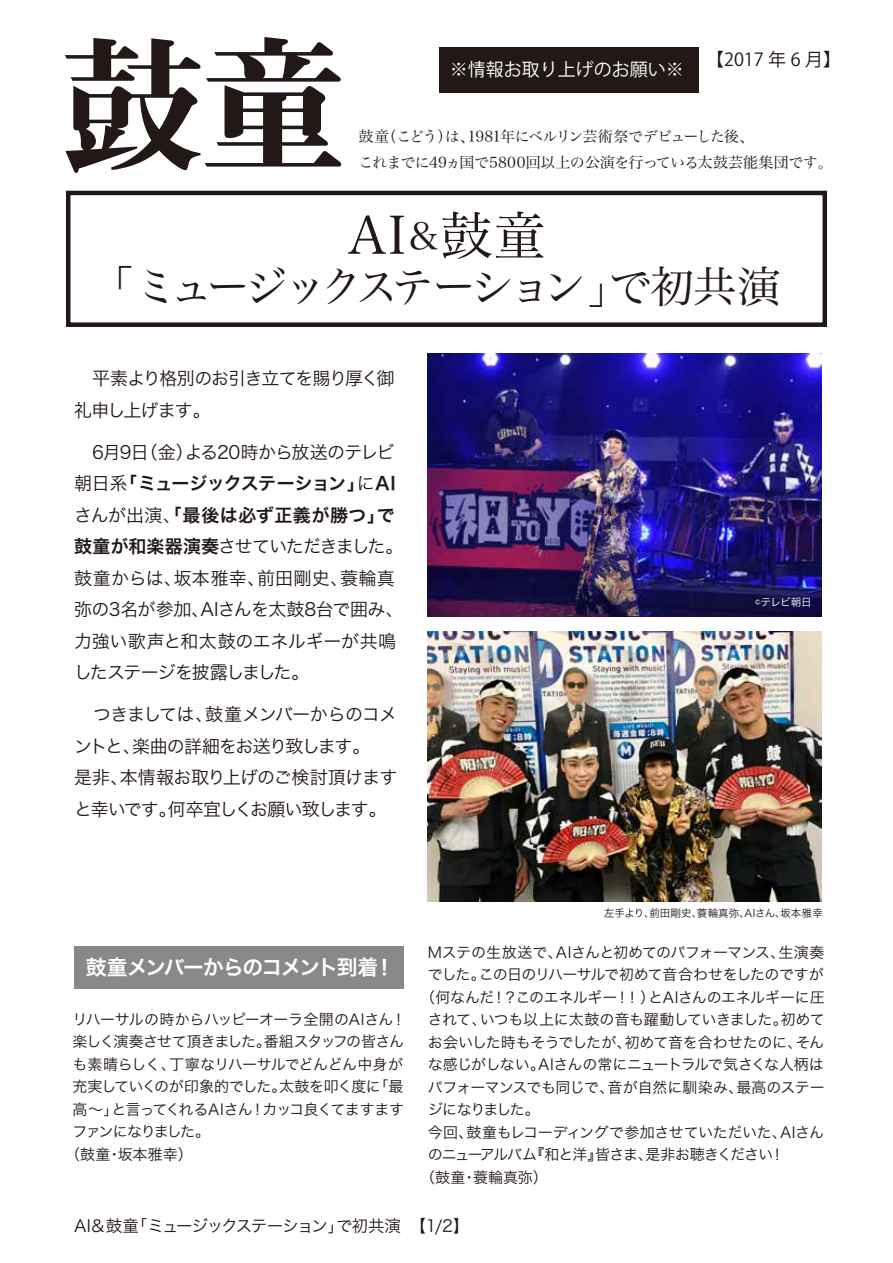
<style>
.page{position:relative;width:893px;height:1263px;background:#fff}
.page>*{position:absolute;margin:0;border:0;box-sizing:border-box;transform-origin:0 0}
.t1{font:52.5px "Hira Min Pro N W3";color:#221815}
.t2{font:43.5px "Hira Min Pro N W3";letter-spacing:-.125em;color:#221815}
.t3{font:20.7px "Hira Kaku Pro W6";letter-spacing:-.07em;color:#fff}
.t4{font:18px/31.5px "Hira Kaku Pro W3";letter-spacing:-.04em;color:#221815}
.t5{font:18px/31.5px "Hira Kaku Pro W6";letter-spacing:.005em;color:#221815}
.t6{font:18px/31.5px "Hira Kaku Pro W3";letter-spacing:-.06em;color:#221815}
.t7{font:18px "Koz Go Pr 6 N";color:#fff}
.t8{font:18px "Koz Go Pr 6 N";color:#221815}
.t9{font:16.5px "Hira Kaku Pro W3";letter-spacing:-.08em;color:#221815}
.t10{font:15px "Hira Kaku Pro W3";letter-spacing:-.03em;color:#221815}
.t11{font:15px/26.2px "Hira Min Pro N W3";letter-spacing:-.035em;color:#221815}
.t12{font:15px "Hira Kaku Pro W3";letter-spacing:-.075em;color:#221815}
.t13{font:15px "Hira Kaku Pro W3";letter-spacing:-.07em;color:#221815}
.t14{font:15px "Hira Kaku Pro W3";letter-spacing:-.115em;color:#221815}
.t15{font:15px "Hira Kaku Pro W3";letter-spacing:-.105em;color:#221815}
.t16{font:10.5px "Hira Kaku Pro W3";letter-spacing:.005em;color:#221815}
.t17{font:10.5px "Hira Kaku Pro W3";letter-spacing:-.05em;color:#fff}
.s1{font-size:37.5px}
.s2{font-family:"Hira Kaku Pro W3"}
.s3{font-family:"Hira Kaku Pro W6"}
</style>
<div class="page">
<div style="left:439px;top:48px;width:260px;height:45px;background:#221815"></div>
<div style="left:66px;top:191px;width:761px;height:136px;border:4px solid #221815"></div>
<svg style="left:65px;top:37px;width:276px;height:136px"></svg>
<img style="left:428px;top:354px;width:394px;height:262px">
<img style="left:428px;top:631px;width:394px;height:271px">
<div style="left:74px;top:946px;width:329px;height:43px;background:#898989"></div>
<p class="t7" style="left:450px;top:59px;width:235px">※情報お取り上げのお願い※</p>
<p class="t8" style="left:706px;top:49px;width:137px">【2017 年 6 月】</p>
<p class="t11" style="left:359px;top:122px;width:476px">鼓童（こどう）は、1981年にベルリン芸術祭でデビューした後、<br>これまでに49ヵ国で5800回以上の公演を行っている太鼓芸能集団です。</p>
<h1 class="t1" style="left:348px;top:191px;width:199px">AI<span class="s1">＆</span>鼓童</h1>
<h2 class="t2" style="left:91px;top:250px;width:691px">「ミュージックステーション」で初共演</h2>
<p class="t6" style="left:74px;top:361px;width:322px">　平素より格別のお引き立てを賜り厚く御礼申し上げます。</p>
<p class="t4" style="left:74px;top:435px;width:322px">　6月9日（金）よる20時から放送のテレビ</p>
<p class="t5" style="left:74px;top:467px;width:323px"><span class="s2">朝日系</span>「ミュージックステーション」<span class="s2">に</span>AI<span class="s2">さんが出演、</span>「最後は必ず正義が勝つ」で</p>
<p class="t4" style="left:74px;top:529px;width:331px"><span class="s3">鼓童が和楽器演奏</span>させていただきました。鼓童からは、坂本雅幸、前田剛史、蓑輪真弥の3名が参加、AIさんを太鼓8台で囲み、力強い歌声と和太鼓のエネルギーが共鳴したステージを披露しました。</p>
<p class="t4" style="left:74px;top:697px;width:325px">　つきましては、鼓童メンバーからのコメントと、楽曲の詳細をお送り致します。<br>是非、本情報お取り上げのご検討頂けますと幸いです。何卒宜しくお願い致します。</p>
<p class="t17" style="left:755px;top:593px;width:58px">©テレビ朝日</p>
<h3 class="t3" style="left:86px;top:948px;width:310px">鼓童メンバーからのコメント到着！</h3>
<p class="t10" style="left:73px;top:1005px;width:335px">リハーサルの時からハッピーオーラ全開のAIさん！</p>
<p class="t13" style="left:73px;top:1028px;width:333px">楽しく演奏させて頂きました。番組スタッフの皆さん</p>
<p class="t10" style="left:73px;top:1050px;width:332px">も素晴らしく、丁寧なリハーサルでどんどん中身が</p>
<p class="t10" style="left:73px;top:1073px;width:332px">充実していくのが印象的でした。太鼓を叩く度に「最</p>
<p class="t10" style="left:73px;top:1095px;width:333px">高～」と言ってくれるAIさん！カッコ良くてますます</p>
<p class="t14" style="left:73px;top:1118px;width:139px">ファンになりました。</p>
<p class="t10" style="left:65px;top:1140px;width:129px">（鼓童・坂本雅幸）</p>
<p class="t16" style="left:604px;top:904px;width:220px">左手より、前田剛史、蓑輪真弥、AIさん、坂本雅幸</p>
<p class="t10" style="left:428px;top:938px;width:398px">Mステの生放送で、AIさんと初めてのパフォーマンス、生演奏</p>
<p class="t10" style="left:428px;top:961px;width:398px">でした。この日のリハーサルで初めて音合わせをしたのですが</p>
<p class="t10" style="left:420px;top:983px;width:406px">（何なんだ！？このエネルギー！！）とAIさんのエネルギーに圧</p>
<p class="t10" style="left:428px;top:1006px;width:398px">されて、いつも以上に太鼓の音も躍動していきました。初めて</p>
<p class="t10" style="left:428px;top:1028px;width:398px">お会いした時もそうでしたが、初めて音を合わせたのに、そん</p>
<p class="t10" style="left:428px;top:1051px;width:398px">な感じがしない。AIさんの常にニュートラルで気さくな人柄は</p>
<p class="t10" style="left:428px;top:1073px;width:398px">パフォーマンスでも同じで、音が自然に馴染み、最高のステー</p>
<p class="t15" style="left:428px;top:1096px;width:114px">ジになりました。</p>
<p class="t10" style="left:428px;top:1118px;width:398px">今回、鼓童もレコーディングで参加させていただいた、AIさん</p>
<p class="t12" style="left:428px;top:1141px;width:359px">のニューアルバム『和と洋』皆さま、是非お聴きください！</p>
<p class="t10" style="left:420px;top:1163px;width:129px">（鼓童・蓑輪真弥）</p>
<p class="t9" style="left:74px;top:1211px;width:405px">AI＆鼓童「ミュージックステーション」で初共演　【1/2】　</p>
</div>
